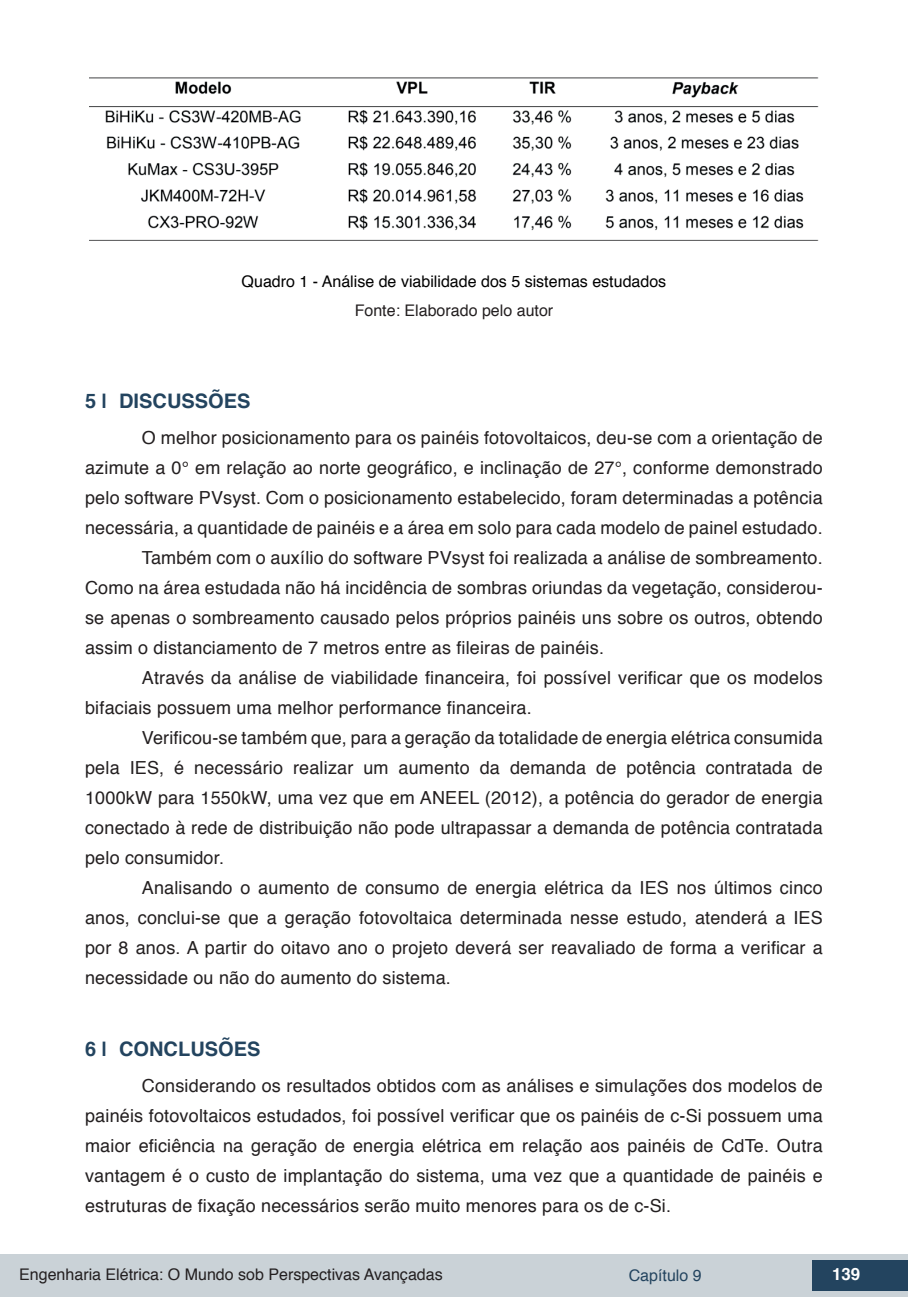
<style>
.page{position:relative;width:908px;height:1304px;background:#fff}
.page>*{position:absolute;margin:0;border:0;box-sizing:border-box;transform-origin:0 0}
.t1{font:700 20px "Helvetica";color:#23445f}
.t2{font:18px/30px "Helvetica";letter-spacing:.01em;color:#231f20;text-align:justify}
.t3{font:700 16.8px "Helvetica";color:#fff}
.t4{font:16px "Helvetica";color:#231f20}
.t5{font:16px "Helvetica";color:#000}
.t6{font:16px "Helvetica";color:#23445f}
</style>
<div class="page">
<div style="left:0;top:1254px;width:906px;height:43px;background:#cad2d7"></div>
<div style="left:812px;top:1261px;width:95px;height:30px;background:#23445f"></div>
<img style="left:89px;top:77px;width:729px;height:164px">
<p class="t5" style="left:241px;top:269px;width:426px">Quadro 1 - Análise de viabilidade dos 5 sistemas estudados</p>
<p class="t4" style="left:354px;top:298px;width:200px">Fonte: Elaborado pelo autor</p>
<p class="t1" style="left:85px;top:385px;width:167px">5 | DISCUSSÕES</p>
<p class="t2" style="left:142px;top:423px;width:682px">O melhor posicionamento para os painéis fotovoltaicos, deu-se com a orientação de</p>
<p class="t2" style="left:85px;top:453px;width:738px">azimute a 0° em relação ao norte geográfico, e inclinação de 27°, conforme demonstrado</p>
<p class="t2" style="left:85px;top:483px;width:738px">pelo software PVsyst. Com o posicionamento estabelecido, foram determinadas a potência</p>
<p class="t2" style="left:85px;top:513px;width:738px">necessária, a quantidade de painéis e a área em solo para cada modelo de painel estudado.</p>
<p class="t2" style="left:142px;top:543px;width:682px">Também com o auxílio do software PVsyst foi realizada a análise de sombreamento.</p>
<p class="t2" style="left:85px;top:573px;width:738px">Como na área estudada não há incidência de sombras oriundas da vegetação, considerou-</p>
<p class="t2" style="left:85px;top:603px;width:738px">se apenas o sombreamento causado pelos próprios painéis uns sobre os outros, obtendo</p>
<p class="t2" style="left:85px;top:633px;width:520px">assim o distanciamento de 7 metros entre as fileiras de painéis.</p>
<p class="t2" style="left:142px;top:663px;width:682px">Através da análise de viabilidade financeira, foi possível verificar que os modelos</p>
<p class="t2" style="left:85px;top:693px;width:448px">bifaciais possuem uma melhor performance financeira.</p>
<p class="t2" style="left:142px;top:723px;width:682px">Verificou-se também que, para a geração da totalidade de energia elétrica consumida</p>
<p class="t2" style="left:85px;top:753px;width:738px">pela IES, é necessário realizar um aumento da demanda de potência contratada de</p>
<p class="t2" style="left:85px;top:783px;width:738px">1000kW para 1550kW, uma vez que em ANEEL (2012), a potência do gerador de energia</p>
<p class="t2" style="left:85px;top:813px;width:738px">conectado à rede de distribuição não pode ultrapassar a demanda de potência contratada</p>
<p class="t2" style="left:85px;top:843px;width:140px">pelo consumidor.</p>
<p class="t2" style="left:142px;top:873px;width:682px">Analisando o aumento de consumo de energia elétrica da IES nos últimos cinco</p>
<p class="t2" style="left:85px;top:903px;width:738px">anos, conclui-se que a geração fotovoltaica determinada nesse estudo, atenderá a IES</p>
<p class="t2" style="left:85px;top:933px;width:738px">por 8 anos. A partir do oitavo ano o projeto deverá ser reavaliado de forma a verificar a</p>
<p class="t2" style="left:85px;top:963px;width:367px">necessidade ou não do aumento do sistema.</p>
<p class="t1" style="left:85px;top:1033px;width:177px">6 | CONCLUSÕES</p>
<p class="t2" style="left:85px;top:1071px;width:738px;text-indent:57px">Considerando os resultados obtidos com as análises e simulações dos modelos de painéis fotovoltaicos estudados, foi possível verificar que os painéis de c-Si possuem uma maior eficiência na geração de energia elétrica em relação aos painéis de CdTe. Outra vantagem é o custo de implantação do sistema, uma vez que a quantidade de painéis e estruturas de fixação necessários serão muito menores para os de c-Si.</p>
<p class="t4" style="left:19px;top:1262px;width:425px">Engenharia Elétrica: O Mundo sob Perspectivas Avançadas</p>
<p class="t6" style="left:628px;top:1263px;width:74px">Capítulo 9</p>
<p class="t3" style="left:831px;top:1261px;width:30px">139</p>
</div>
